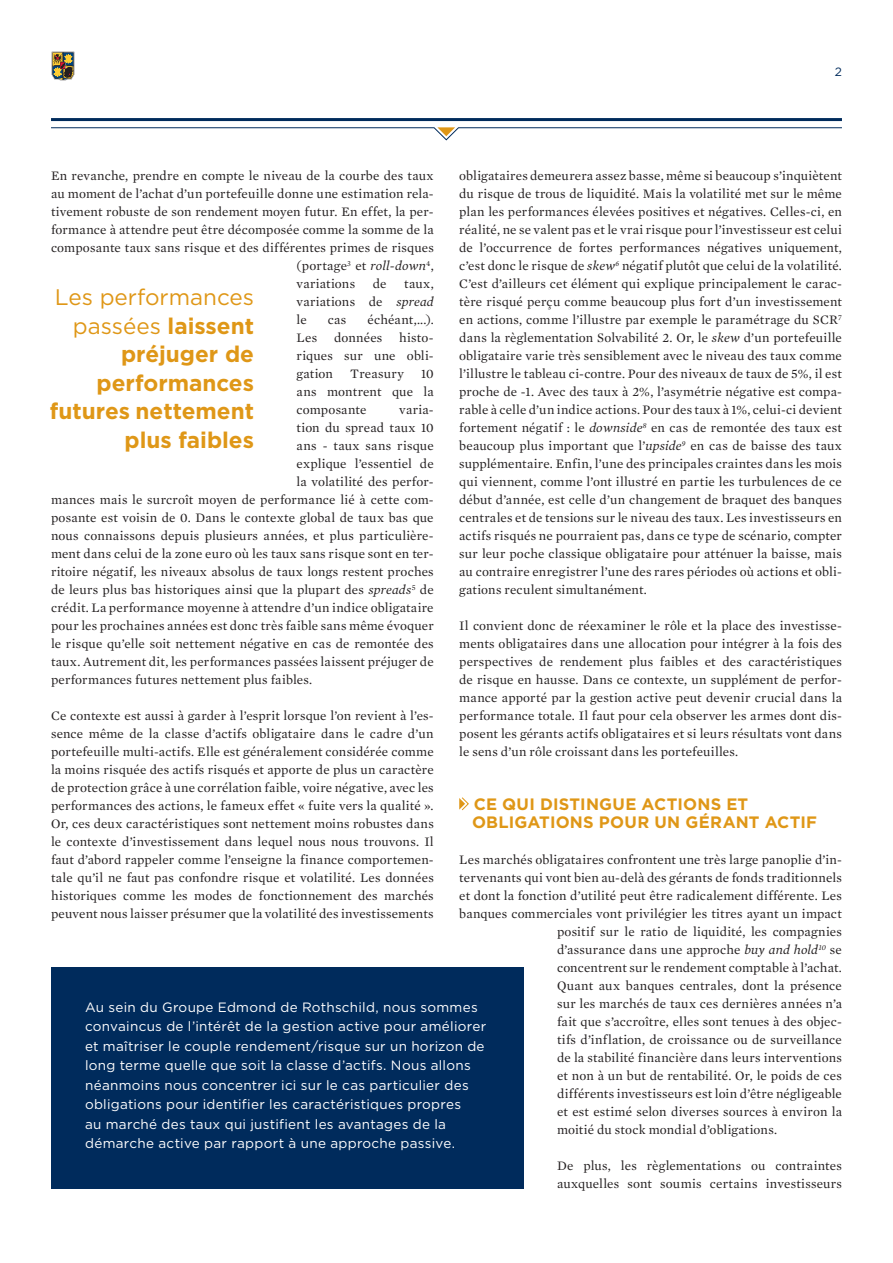
<style>
.page{position:relative;width:893px;height:1263px;background:#fff}
.page>*{position:absolute;margin:0;border:0;box-sizing:border-box;transform-origin:0 0}
.t1{font:700 22.5px/28.5px "Gotham";color:#df9717;text-align:right}
.t2{font:700 16.5px/18px "Gotham";letter-spacing:.015em;color:#df9717}
.t3{font:13.5px/19.5px "Gotham";letter-spacing:.02em;color:#fff}
.t4{font:13.2px/18px "Mercury Text G1";letter-spacing:.01em;color:#231f20;text-align:justify}
.t5{font:12px "Gotham";color:#002b5c}
.s1{font-style:italic}
.s2{font-weight:400}
</style>
<div class="page">
<svg style="left:51px;top:127px;width:791px;height:14px"></svg>
<hr style="left:51px;top:118px;width:791px;height:3px;background:#002b5c">
<svg style="left:52px;top:52px;width:22px;height:29px"></svg>
<svg style="left:459px;top:797px;width:10px;height:14px"></svg>
<div style="left:51px;top:967px;width:472px;height:221px;background:#002b5c"></div>
<p class="t5" style="left:835px;top:64px;width:9px">2</p>
<p class="t4" style="left:51px;top:166px;width:384px">En revanche, prendre en compte le niveau de la courbe des taux</p>
<p class="t4" style="left:51px;top:184px;width:384px">au moment de l’achat d’un portefeuille donne une estimation rela-</p>
<p class="t4" style="left:51px;top:202px;width:384px">tivement robuste de son rendement moyen futur. En effet, la per-</p>
<p class="t4" style="left:51px;top:220px;width:384px">formance à attendre peut être décomposée comme la somme de la</p>
<p class="t4" style="left:51px;top:238px;width:384px">composante taux sans risque et des différentes primes de risques</p>
<p class="t4" style="left:297px;top:256px;width:139px">(portage<sup>3</sup> et <span class="s1">roll-down</span><sup>4</sup>,</p>
<p class="t4" style="left:297px;top:274px;width:60px">variations</p>
<p class="t4" style="left:373px;top:274px;width:15px">de</p>
<p class="t4" style="left:459px;top:166px;width:384px">obligataires demeurera assez basse, même si beaucoup s’inquiètent du risque de trous de liquidité. Mais la volatilité met sur le même plan les performances élevées positives et négatives. Celles-ci, en réalité, ne se valent pas et le vrai risque pour l’investisseur est celui de l’occurrence de fortes performances négatives uniquement, c’est donc le risque de <span class="s1">skew</span><sup>6</sup> négatif plutôt que celui de la volatilité.<br>C’est d’ailleurs cet élément qui explique principalement le carac&shy;tère risqué perçu comme beaucoup plus fort d’un investissement en actions, comme l’illustre par exemple le paramétrage du SCR<sup>7 </sup>dans la règlementation Solvabilité 2. Or, le <span class="s1">skew</span> d’un portefeuille obligataire varie très sensiblement avec le niveau des taux comme l’illustre le tableau ci-contre. Pour des niveaux de taux de 5%, il est proche de -1. Avec des taux à 2%, l’asymétrie négative est compa&shy;rable à celle d’un indice actions. Pour des taux à 1%, celui-ci devient fortement négatif : le <span class="s1">downside</span><sup>8</sup> en cas de remontée des taux est beaucoup plus important que l’<span class="s1">upside</span><sup>9</sup> en cas de baisse des taux supplémentaire. Enfin, l’une des principales craintes dans les mois qui viennent, comme l’ont illustré en partie les turbulences de ce début d’année, est celle d’un changement de braquet des banques centrales et de tensions sur le niveau des taux. Les investisseurs en actifs risqués ne pourraient pas, dans ce type de scénario, compter sur leur poche classique obligataire pour atténuer la baisse, mais au contraire enregistrer l’une des rares périodes où actions et obli&shy;gations reculent simultanément.</p>
<p class="t4" style="left:459px;top:616px;width:384px">Il convient donc de réexaminer le rôle et la place des investisse&shy;ments obligataires dans une allocation pour intégrer à la fois des perspectives de rendement plus faibles et des caractéristiques de risque en hausse. Dans ce contexte, un supplément de perfor&shy;mance apporté par la gestion active peut devenir crucial dans la performance totale. Il faut pour cela observer les armes dont dis&shy;posent les gérants actifs obligataires et si leurs résultats vont dans le sens d’un rôle croissant dans les portefeuilles.</p>
<p class="t2" style="left:472px;top:795px;width:347px">CE QUI DISTINGUE ACTIONS ET<br>OBLIGATIONS POUR UN GÉRANT ACTIF</p>
<p class="t4" style="left:459px;top:850px;width:384px">Les marchés obligataires confrontent une très large panoplie d’in-</p>
<p class="t4" style="left:459px;top:868px;width:384px">tervenants qui vont bien au-delà des gérants de fonds traditionnels</p>
<p class="t4" style="left:459px;top:886px;width:384px">et dont la fonction d’utilité peut être radicalement différente. Les</p>
<p class="t4" style="left:459px;top:904px;width:384px">banques commerciales vont privilégier les titres ayant un impact</p>
<p class="t4" style="left:557px;top:922px;width:286px">positif sur le ratio de liquidité, les compagnies</p>
<p class="t4" style="left:557px;top:940px;width:286px">d’assurance dans une approche <span class="s1">buy and hold</span><sup>10</sup> se</p>
<p class="t4" style="left:557px;top:958px;width:286px">concentrent sur le rendement comptable à l’achat.</p>
<p class="t4" style="left:557px;top:976px;width:286px">Quant aux banques centrales, dont la présence</p>
<p class="t4" style="left:557px;top:994px;width:286px">sur les marchés de taux ces dernières années n’a</p>
<p class="t4" style="left:557px;top:1012px;width:286px">fait que s’accroître, elles sont tenues à des objec-</p>
<p class="t4" style="left:557px;top:1030px;width:286px">tifs d’inflation, de croissance ou de surveillance</p>
<p class="t4" style="left:557px;top:1048px;width:286px">de la stabilité financière dans leurs interventions</p>
<p class="t4" style="left:557px;top:1066px;width:286px">et non à un but de rentabilité. Or, le poids de ces</p>
<p class="t4" style="left:557px;top:1084px;width:286px">différents investisseurs est loin d’être négligeable</p>
<p class="t4" style="left:557px;top:1102px;width:286px">et est estimé selon diverses sources à environ la</p>
<p class="t4" style="left:557px;top:1120px;width:222px">moitié du stock mondial d’obligations.</p>
<p class="t4" style="left:557px;top:1156px;width:286px">De plus, les règlementations ou contraintes auxquelles sont soumis certains investisseurs</p>
<p class="t4" style="left:297px;top:274px;width:139px;text-indent:108px">taux, variations de <span class="s1">spread </span>le</p>
<h1 class="t1" style="left:50px;top:283px;width:206px"><span class="s2">Les performances passées</span> laissent préjuger de performances futures nettement plus faibles</h1>
<p class="t4" style="left:328px;top:310px;width:20px">cas</p>
<p class="t4" style="left:367px;top:310px;width:68px">échéant,...).</p>
<p class="t4" style="left:297px;top:328px;width:139px;text-indent:103px">histo&shy;riques sur une obli&shy;gation</p>
<p class="t4" style="left:297px;top:328px;width:22px">Les</p>
<p class="t4" style="left:334px;top:328px;width:50px">données</p>
<p class="t4" style="left:350px;top:364px;width:55px">Treasury</p>
<p class="t4" style="left:297px;top:364px;width:139px;text-indent:125px">10 ans montrent que la composante</p>
<p class="t4" style="left:399px;top:400px;width:36px">varia-</p>
<p class="t4" style="left:297px;top:418px;width:139px">tion du spread taux 10</p>
<p class="t4" style="left:297px;top:436px;width:139px">ans - taux sans risque</p>
<p class="t4" style="left:297px;top:454px;width:139px">explique l’essentiel de</p>
<p class="t4" style="left:297px;top:472px;width:139px">la volatilité des perfor-</p>
<p class="t4" style="left:51px;top:490px;width:384px">mances mais le surcroît moyen de performance lié à cette com-</p>
<p class="t4" style="left:51px;top:508px;width:384px">posante est voisin de 0. Dans le contexte global de taux bas que</p>
<p class="t4" style="left:51px;top:526px;width:384px">nous connaissons depuis plusieurs années, et plus particulière-</p>
<p class="t4" style="left:51px;top:544px;width:384px">ment dans celui de la zone euro où les taux sans risque sont en ter-</p>
<p class="t4" style="left:51px;top:562px;width:384px">ritoire négatif, les niveaux absolus de taux longs restent proches</p>
<p class="t4" style="left:51px;top:580px;width:384px">de leurs plus bas historiques ainsi que la plupart des <span class="s1">spreads</span><sup>5</sup> de</p>
<p class="t4" style="left:51px;top:598px;width:384px">crédit. La performance moyenne à attendre d’un indice obligataire</p>
<p class="t4" style="left:51px;top:616px;width:384px">pour les prochaines années est donc très faible sans même évoquer</p>
<p class="t4" style="left:51px;top:634px;width:384px">le risque qu’elle soit nettement négative en cas de remontée des</p>
<p class="t4" style="left:51px;top:652px;width:384px">taux. Autrement dit, les performances passées laissent préjuger de</p>
<p class="t4" style="left:51px;top:670px;width:263px">performances futures nettement plus faibles.</p>
<p class="t4" style="left:51px;top:706px;width:384px">Ce contexte est aussi à garder à l’esprit lorsque l’on revient à l’es&shy;sence même de la classe d’actifs obligataire dans le cadre d’un portefeuille multi-actifs. Elle est généralement considérée comme la moins risquée des actifs risqués et apporte de plus un caractère de protection grâce à une corrélation faible, voire négative, avec les performances des actions, le fameux effet « fuite vers la qualité ».<br>Or, ces deux caractéristiques sont nettement moins robustes dans le contexte d’investissement dans lequel nous nous trouvons. Il faut d’abord rappeler comme l’enseigne la finance comportemen&shy;tale qu’il ne faut pas confondre risque et volatilité. Les données historiques comme les modes de fonctionnement des marchés peuvent nous laisser présumer que la volatilité des investissements</p>
<p class="t3" style="left:85px;top:997px;width:403px">Au sein du Groupe Edmond de Rothschild, nous sommes convaincus de l’intérêt de la gestion active pour améliorer et maîtriser le couple rendement/risque sur un horizon de long terme quelle que soit la classe d’actifs. Nous allons néanmoins nous concentrer ici sur le cas particulier des obligations pour identifier les caractéristiques propres<br>au marché des taux qui justifient les avantages de la démarche active par rapport à une approche passive.</p>
</div>
